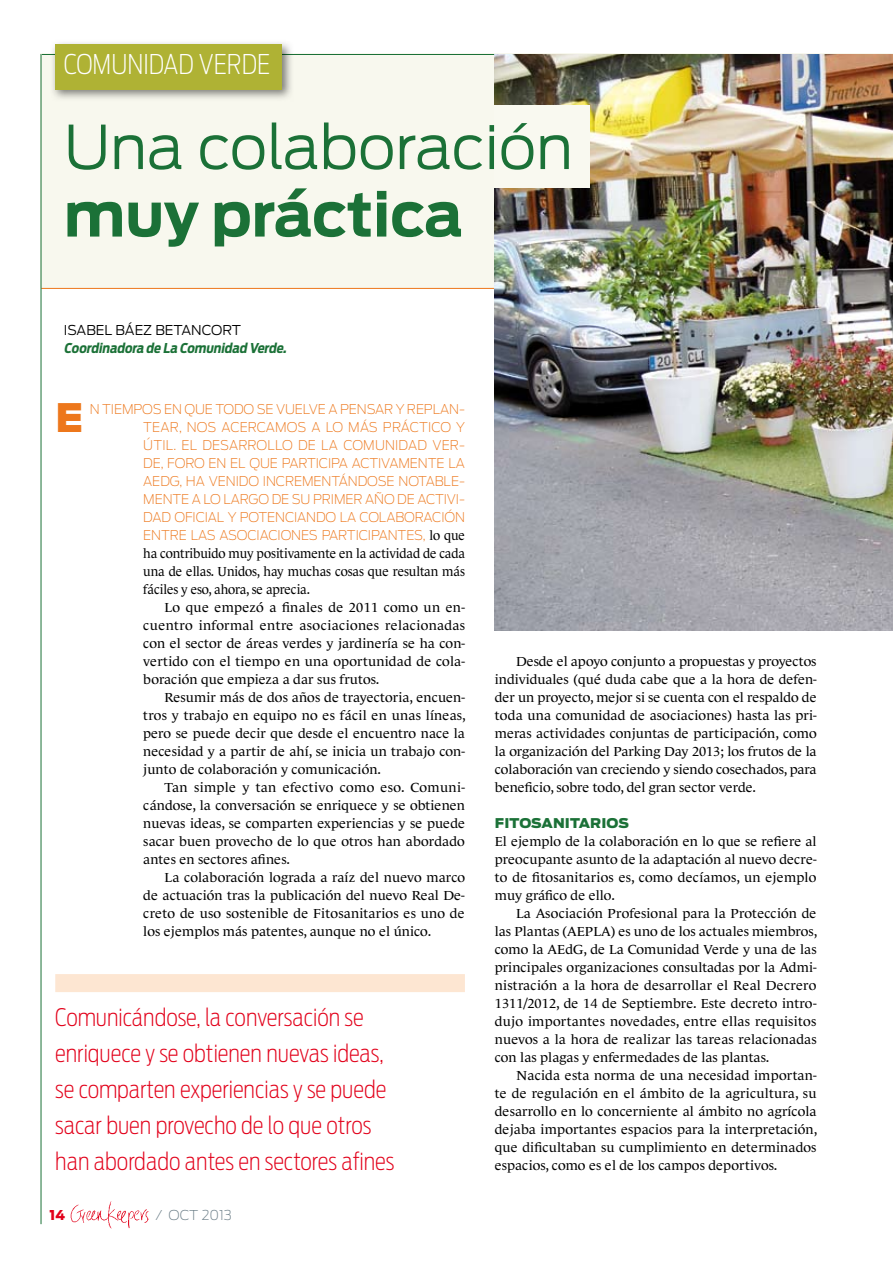
<style>
.page{position:relative;width:893px;height:1263px;background:#fff}
.page>*{position:absolute;margin:0;border:0;box-sizing:border-box;transform-origin:0 0}
.t1{font:300 60px "Antenna";letter-spacing:-.005em;color:#1b7137}
.t2{font:700 60px "Antenna";letter-spacing:-.015em;color:#1b7137}
.t3{font:900 39px "Antenna";color:#ed771b}
.t4{font:200 27px "Antenna Cond";color:#fff}
.t5{font:200 24px/36px "Antenna Cond";color:#e2001a}
.t6{font:italic 700 13.5px "Antenna Cond";color:#1b7137}
.t7{font:300 13.5px "Antenna";letter-spacing:-.005em;color:#000}
.t8{font:200 13.5px "Antenna";color:#697c86}
.t9{font:900 13.5px "Antenna";color:#e2001a}
.t10{font:13.35px/18px "Le Monde Journal";letter-spacing:.005em;color:#000;text-align:justify;scale:1.04 1}
.t11{font:200 13.35px/18px "Antenna";letter-spacing:-.005em;color:#ed771b;text-align:justify}
.t12{font:13.35px/18px "Le Monde Journal";letter-spacing:.005em;color:#000;text-align:justify}
.t13{font:900 13.35px "Antenna";letter-spacing:.005em;color:#1b7137;scale:1.04 1}
.s1{font-family:"Le Monde Journal";font-weight:400;color:#000}
</style>
<div class="page">
<img style="left:70px;top:1201px;width:79px;height:28px">
<div style="left:41px;top:53px;width:852px;height:235px;background:#f8f8ee"></div>
<hr style="left:41px;top:288px;width:852px;height:1px;background:#ed771b">
<div style="left:55px;top:974px;width:410px;height:18px;background:#fde6d2"></div>
<hr style="left:41px;top:54px;width:1px;height:1170px;background:#1b7137">
<hr style="left:43px;top:54px;width:850px;height:1px;background:#1b7137">
<img style="left:53px;top:42px;width:238px;height:57px">
<div style="left:55px;top:45px;width:227px;height:45px;background:#afb234"></div>
<img style="left:495px;top:54px;width:398px;height:576px">
<div style="left:495px;top:105px;width:95px;height:83px;background:#f9f9f0"></div>
<h3 class="t4" style="left:64px;top:48px;width:208px">COMUNIDAD VERDE</h3>
<h1 class="t1" style="left:64px;top:111px;width:511px">Una colaboración</h1>
<h1 class="t2" style="left:64px;top:179px;width:401px">muy práctica</h1>
<p class="t7" style="left:64px;top:322px;width:179px">ISABEL BÁEZ BETANCORT</p>
<p class="t6" style="left:64px;top:340px;width:227px">Coordinadora de La Comunidad Verde.</p>
<h2 class="t3" style="left:55px;top:395px;width:29px">E</h2>
<p class="t11" style="left:143px;top:400px;width:323px;text-indent:-53px">N TIEMPOS EN QUE TODO SE VUELVE A PENSAR Y REPLAN-TEAR, NOS ACERCAMOS A LO MÁS PRÁCTICO Y ÚTIL. EL DESARROLLO DE LA COMUNIDAD VER-DE, FORO EN EL QUE PARTICIPA ACTIVAMENTE LA AEDG, HA VENIDO INCREMENTÁNDOSE NOTABLE-MENTE A LO LARGO DE SU PRIMER AÑO DE ACTIVI-DAD OFICIAL Y POTENCIANDO LA COLABORACIÓN ENTRE LAS ASOCIACIONES PARTICIPANTES, <span class="s1">lo que</span></p>
<p class="t12" style="left:143px;top:544px;width:323px">ha contribuido muy positivamente en la actividad de cada una de ellas. Unidos, hay muchas cosas que resultan más fáciles y eso, ahora, se aprecia.</p>
<p class="t10" style="left:143px;top:598px;width:311px;text-indent:21px">Lo que empezó a finales de 2011 como un en&shy;cuentro informal entre asociaciones relacionadas con el sector de áreas verdes y jardinería se ha con&shy;vertido con el tiempo en una oportunidad de cola&shy;boración que empieza a dar sus frutos.</p>
<p class="t10" style="left:143px;top:688px;width:311px;text-indent:21px">Resumir más de dos años de trayectoria, encuen&shy;tros y trabajo en equipo no es fácil en unas líneas, pero se puede decir que desde el encuentro nace la necesidad y a partir de ahí, se inicia un trabajo con&shy;junto de colaboración y comunicación.</p>
<p class="t10" style="left:143px;top:778px;width:311px;text-indent:21px">Tan simple y tan efectivo como eso. Comuni&shy;cándose, la conversación se enriquece y se obtienen nuevas ideas, se comparten experiencias y se puede sacar buen provecho de lo que otros han abordado antes en sectores afines.</p>
<p class="t10" style="left:143px;top:868px;width:311px;text-indent:21px">La colaboración lograda a raíz del nuevo marco de actuación tras la publicación del nuevo Real De&shy;creto de uso sostenible de Fitosanitarios es uno de los ejemplos más patentes, aunque no el único.</p>
<h3 class="t5" style="left:55px;top:999px;width:341px">Comunicándose, la conversación se enriquece y se obtienen nuevas ideas, se comparten experiencias y se puede sacar buen provecho de lo que otros han abordado antes en sectores afines</h3>
<p class="t9" style="left:50px;top:1207px;width:17px">14</p>
<p class="t8" style="left:156px;top:1207px;width:78px">/ OCT 2013</p>
<p class="t10" style="left:495px;top:652px;width:311px;text-indent:21px">Desde el apoyo conjunto a propuestas y proyectos individuales (qué duda cabe que a la hora de defen&shy;der un proyecto, mejor si se cuenta con el respaldo de toda una comunidad de asociaciones) hasta las pri&shy;meras actividades conjuntas de participación, como la organización del Parking Day 2013; los frutos de la colaboración van creciendo y siendo cosechados, para beneficio, sobre todo, del gran sector verde.</p>
<p class="t13" style="left:495px;top:815px;width:131px">FITOSANITARIOS</p>
<p class="t10" style="left:495px;top:832px;width:311px">El ejemplo de la colaboración en lo que se refiere al preocupante asunto de la adaptación al nuevo decre&shy;to de fitosanitarios es, como decíamos, un ejemplo muy gráfico de ello.</p>
<p class="t10" style="left:495px;top:904px;width:312px;text-indent:21px">La Asociación Profesional para la Protección de las Plantas (AEPLA) es uno de los actuales miembros, como la AEdG, de La Comunidad Verde y una de las principales organizaciones consultadas por la Admi&shy;nistración a la hora de desarrollar el Real Decrero 1311/2012, de 14 de Septiembre. Este decreto intro&shy;dujo importantes novedades, entre ellas requisitos nuevos a la hora de realizar las tareas relacionadas con las plagas y enfermedades de las plantas.</p>
<p class="t10" style="left:495px;top:1066px;width:312px;text-indent:21px">Nacida esta norma de una necesidad importan&shy;te de regulación en el ámbito de la agricultura, su desarrollo en lo concerniente al ámbito no agrícola dejaba importantes espacios para la interpretación, que dificultaban su cumplimiento en determinados espacios, como es el de los campos deportivos.</p>
</div>
